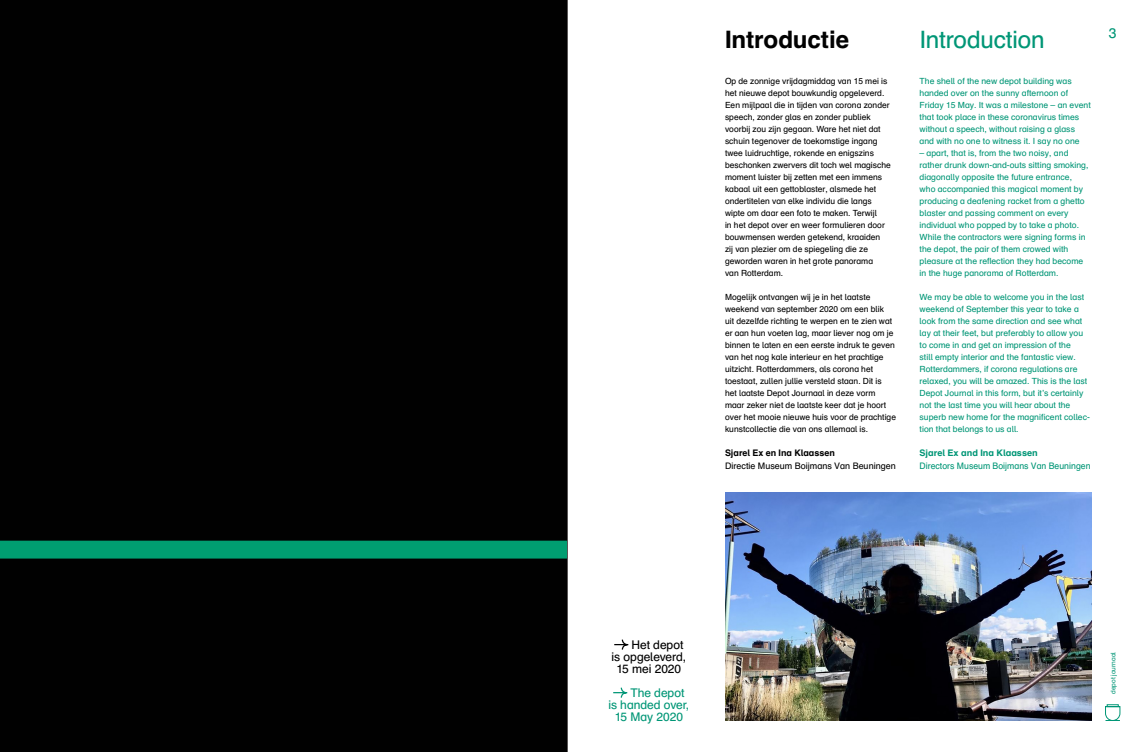
<style>
.page{position:relative;width:1134px;height:752px;background:#fff}
.page>*{position:absolute;margin:0;border:0;box-sizing:border-box;transform-origin:0 0}
.DE{font:24px "Schulbuch Nord";letter-spacing:-.01em;color:#009676}
.DE-2{font:700 24px "Schulbuch Nord";letter-spacing:-.005em;color:#010101}
.t1{font:14px "Schulbuch Nord";color:#009676}
.t2{font:12px "Schulbuch Nord";letter-spacing:-.005em;color:#010101}
.t3{font:12px "Schulbuch Nord";letter-spacing:-.005em;color:#009676}
.t4{font:9px "Schulbuch Nord";color:#009676;scale:.96 1}
.t5{font:9px "Schulbuch Nord";color:#010101}
.t6{font:700 9px "Schulbuch Nord";color:#009676}
.t7{font:700 9px "Schulbuch Nord";color:#010101}
.t8{font:8.5px/12px "Schulbuch Nord";color:#009676}
.t9{font:8.5px/12px "Schulbuch Nord";color:#010101}
.t10{font:6.5px "Schulbuch Nord";color:#009676}
</style>
<div class="page">
<hr style="left:567px;top:0;width:1px;height:751px;background:#231f20">
<div style="left:0;top:0;width:567px;height:751px;background:#010101"></div>
<div style="left:0;top:540px;width:567px;height:18px;background:#009e71"></div>
<img style="left:725px;top:492px;width:366px;height:228px">
<svg style="left:614px;top:639px;width:15px;height:11px"></svg>
<svg style="left:613px;top:687px;width:15px;height:11px"></svg>
<svg style="left:1105px;top:704px;width:15px;height:16px"></svg>
<p class="DE-2" style="left:725px;top:24px;width:126px">Introductie</p>
<p class="DE" style="left:919px;top:24px;width:127px">Introduction</p>
<p class="t9" style="left:725px;top:75px;width:167px">Op de zonnige vrijdagmiddag van 15 mei is het nieuwe depot bouwkundig opgeleverd.<br>Een mijlpaal die in tijden van corona zonder speech, zonder glas en zonder publiek voorbij zou zijn gegaan. Ware het niet dat schuin tegenover de toekomstige ingang twee luidruchtige, rokende en enigszins beschonken zwervers dit toch wel magische moment luister bij zetten met een immens kabaal uit een gettoblaster, alsmede het ondertitelen van elke individu die langs wipte om daar een foto te maken. Terwijl<br>in het depot over en weer formulieren door bouwmensen werden getekend, kraaiden<br>zij van plezier om de spiegeling die ze geworden waren in het grote panorama<br>van Rotterdam.</p>
<p class="t9" style="left:725px;top:291px;width:172px">Mogelijk ontvangen wij je in het laatste weekend van september 2020 om een blik<br>uit dezelfde richting te werpen en te zien wat er aan hun voeten lag, maar liever nog om je binnen te laten en een eerste indruk te geven van het nog kale interieur en het prachtige uitzicht. Rotterdammers, als corona het toestaat, zullen jullie versteld staan. Dit is<br>het laatste Depot Journaal in deze vorm maar zeker niet de laatste keer dat je hoort over het mooie nieuwe huis voor de prachtige kunstcollectie die van ons allemaal is.</p>
<p class="t7" style="left:725px;top:447px;width:111px">Sjarel Ex en Ina Klaassen</p>
<p class="t5" style="left:725px;top:459px;width:172px">Directie Museum Boijmans Van Beuningen</p>
<p class="t8" style="left:919px;top:75px;width:173px">The shell of the new depot building was handed over on the sunny afternoon of Friday 15 May. It was a milestone – an event that took place in these coronavirus times without a speech, without raising a glass and with no one to witness it. I say no one</p>
<p class="t8" style="left:919px;top:147px;width:170px">– apart, that is, from the two noisy, and rather drunk down-and-outs sitting smoking, diagonally opposite the future entrance, who accompanied this magical moment by producing a deafening racket from a ghetto blaster and passing comment on every individual who popped by to take a photo.<br>While the contractors were signing forms in the depot, the pair of them crowed with pleasure at the reflection they had become in the huge panorama of Rotterdam.</p>
<p class="t8" style="left:919px;top:291px;width:172px">We may be able to welcome you in the last weekend of September this year to take a look from the same direction and see what lay at their feet, but preferably to allow you to come in and get an impression of the<br>still empty interior and the fantastic view.<br>Rotterdammers, if corona regulations are relaxed, you will be amazed. This is the last Depot Journal in this form, but it’s certainly not the last time you will hear about the superb new home for the magnificent collec&shy;tion that belongs to us all.</p>
<p class="t6" style="left:919px;top:447px;width:120px">Sjarel Ex and Ina Klaassen</p>
<p class="t4" style="left:919px;top:459px;width:180px">Directors Museum Boijmans Van Beuningen</p>
<h2 class="t1" style="left:1109px;top:24px;width:9px">3</h2>
<p class="t2" style="left:631px;top:636px;width:53px">Het depot</p>
<p class="t2" style="left:612px;top:648px;width:76px">is opgeleverd,</p>
<p class="t2" style="left:616px;top:660px;width:66px">15 mei 2020</p>
<p class="t3" style="left:630px;top:684px;width:56px">The depot</p>
<p class="t3" style="left:608px;top:696px;width:82px">is handed over,</p>
<p class="t3" style="left:615px;top:708px;width:70px">15 May 2020</p>
<p class="t10" style="left:1109px;top:693px;width:43px;rotate:-90deg">depot journaal</p>
</div>
